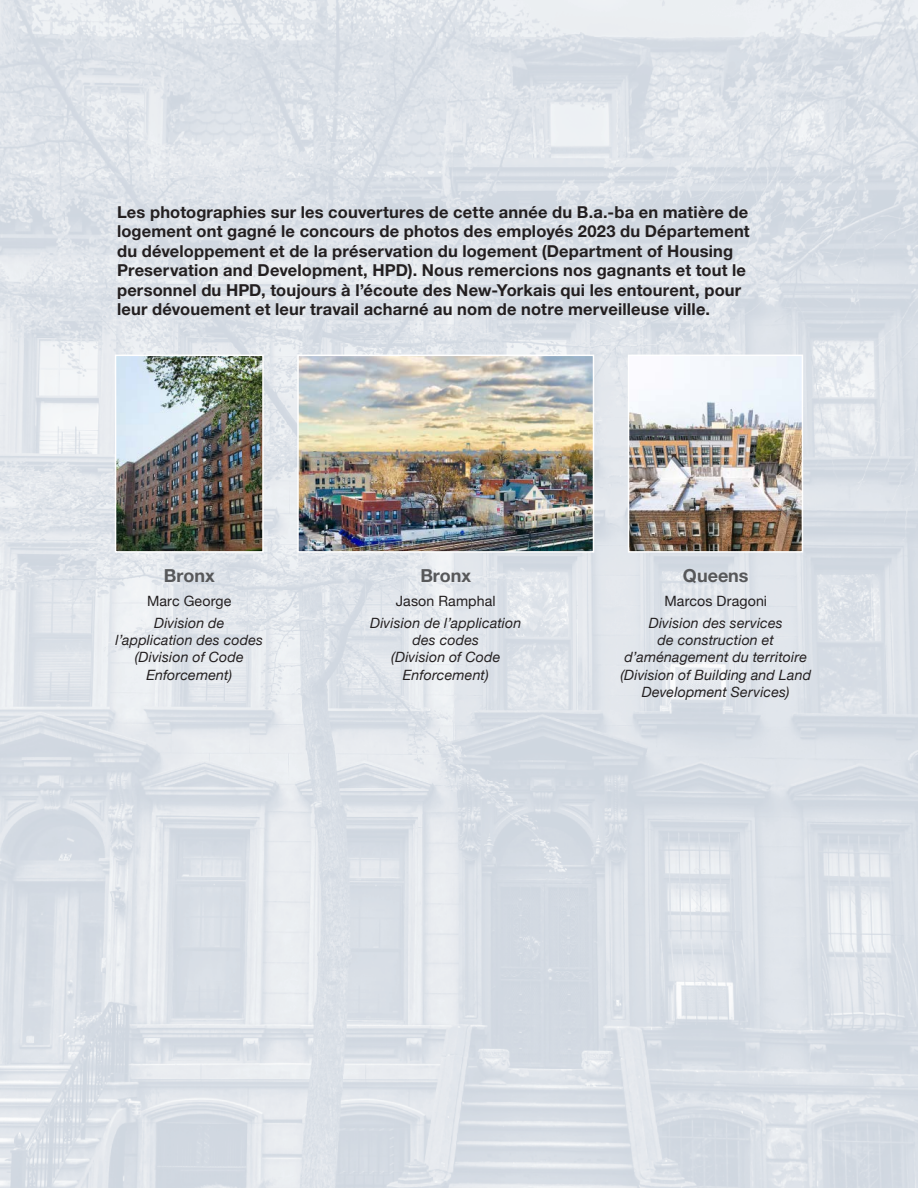
<style>
.page{position:relative;width:918px;height:1188px;background:#fff}
.page>*{position:absolute;margin:0;border:0;box-sizing:border-box;transform-origin:0 0}
.t1{font:700 18px "Helvetica Neue LT Std";color:#57585a}
.t2{font:700 16.5px/19.5px "Helvetica Neue LT Std";letter-spacing:.01em;color:#231f20}
.t3{font:italic 14.1px/17.2px "Helvetica Neue";letter-spacing:.01em;color:#231f20;text-align:center}
.t4{font:14.1px "Helvetica Neue";letter-spacing:.01em;color:#231f20}
</style>
<div class="page">
<img style="left:0;top:0;width:917px;height:1188px">
<hr style="left:917px;top:0;width:1px;height:1188px;background:#cfd6df">
<img style="left:631px;top:358px;width:169px;height:192px">
<div style="left:628px;top:355px;width:175px;height:198px;border:2px solid #fff"></div>
<img style="left:300px;top:358px;width:291px;height:192px">
<div style="left:297px;top:355px;width:297px;height:198px;border:2px solid #fff"></div>
<img style="left:118px;top:358px;width:143px;height:192px">
<div style="left:115px;top:355px;width:149px;height:198px;border:2px solid #fff"></div>
<p class="t2" style="left:117px;top:202px;width:634px">Les photographies sur les couvertures de cette année du B.a.-ba en matière de logement ont gagné le concours de photos des employés 2023 du Département du développement et de la préservation du logement (Department of Housing Preservation and Development, HPD). Nous remercions nos gagnants et tout le personnel du HPD, toujours à l’écoute des New-Yorkais qui les entourent, pour leur dévouement et leur travail acharné au nom de notre merveilleuse ville.</p>
<p class="t1" style="left:164px;top:564px;width:52px">Bronx</p>
<p class="t4" style="left:147px;top:591px;width:86px">Marc George</p>
<p class="t3" style="left:116px;top:615px;width:149px">Division de l’application des codes (Division of Code<br>Enforcement)</p>
<p class="t1" style="left:420px;top:564px;width:52px">Bronx</p>
<p class="t4" style="left:396px;top:591px;width:101px">Jason Ramphal</p>
<p class="t3" style="left:370px;top:615px;width:153px">Division de l’application des codes<br>(Division of Code<br>Enforcement)</p>
<p class="t1" style="left:683px;top:564px;width:67px">Queens</p>
<p class="t4" style="left:664px;top:591px;width:104px">Marcos Dragoni</p>
<p class="t3" style="left:620px;top:615px;width:192px">Division des services<br>de construction et d’aménagement du territoire (Division of Building and Land<br>Development Services)</p>
</div>
